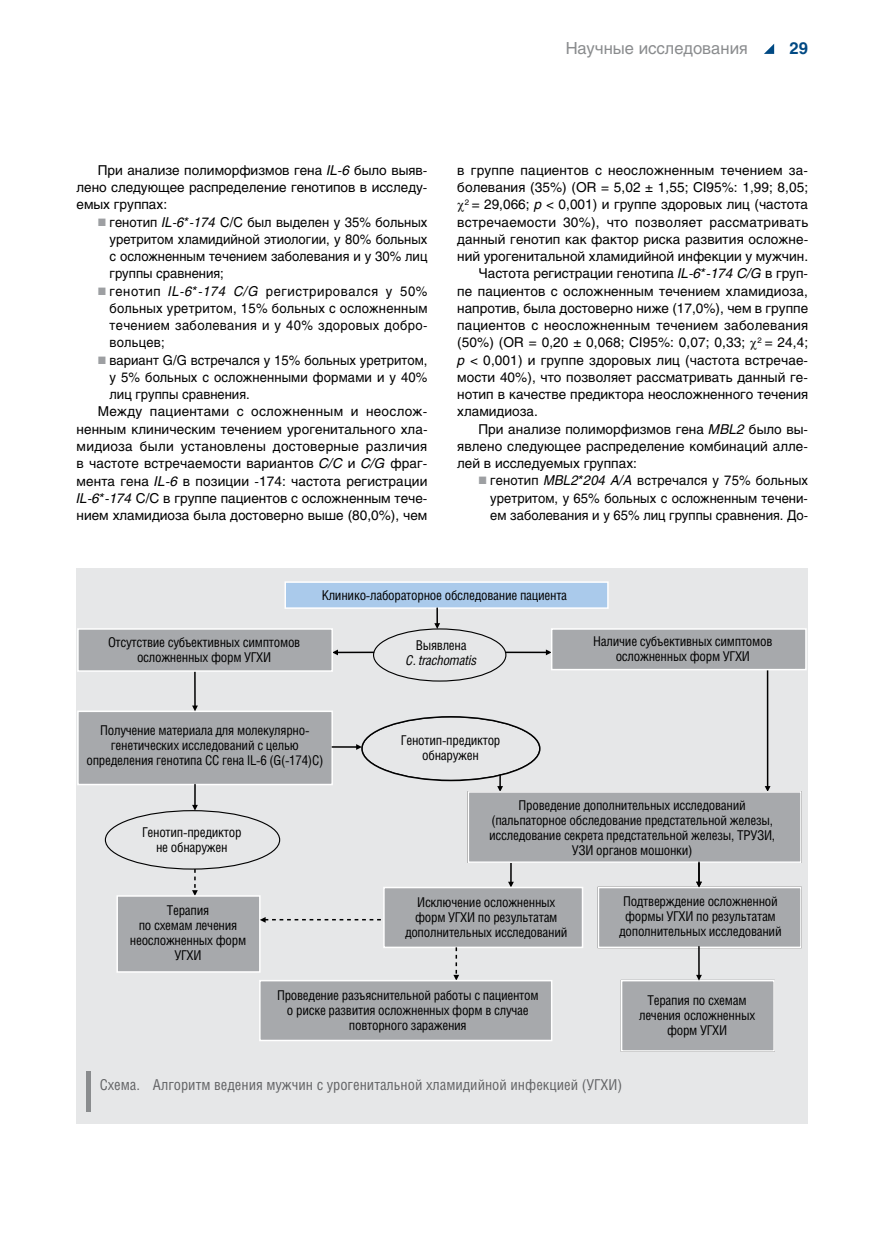
<style>
.page{position:relative;width:872px;height:1234px;background:#fff}
.page>*{position:absolute;margin:0;border:0;box-sizing:border-box;transform-origin:0 0}
.t1{font:16.5px "Helios C";color:#8a8c8e}
.t2{font:700 16.5px "Helios C";color:#004983}
.t3{font:15px "Helios Cond C";color:#636466}
.t4{font:13.5px/17.2px "Helios C";letter-spacing:.005em;color:#000;text-align:justify}
.t5{font:13.5px/15px "Helios Cond C";letter-spacing:-.02em;color:#000;text-align:center}
.t6{font:13.5px "Helios C";letter-spacing:.005em;color:#000;scale:.96 1}
.t7{font:13.5px "Helios C";letter-spacing:.045em;color:#000;scale:.96 1}
.t8{font:13.5px "Helios C";letter-spacing:.025em;color:#000;scale:.96 1}
.t9{font:13.5px "Helios C";letter-spacing:.025em;color:#000}
.t10{font:italic 13.5px "Helios Cond C";letter-spacing:-.02em;color:#000}
.s1{font-style:italic}
</style>
<div class="page">
<svg style="left:764px;top:44px;width:10px;height:10px"></svg>
<div style="left:77px;top:568px;width:731px;height:555px;background:#e6e7e8"></div>
<hr style="left:86px;top:1071px;width:4px;height:40px;background:#8a8c8e">
<div style="left:373px;top:628px;width:133px;height:53px;border:1px solid #000;border-radius:50%"></div>
<div style="left:77px;top:710px;width:256px;height:75px;background:#a7a9ac;border:2px solid #fff"></div>
<hr style="left:767px;top:669px;width:1px;height:117px;background:#000">
<svg style="left:764px;top:785px;width:6px;height:6px"></svg>
<hr style="left:506px;top:651px;width:41px;height:2px;background:#000">
<svg style="left:546px;top:649px;width:5px;height:6px"></svg>
<hr style="left:194px;top:671px;width:2px;height:35px;background:#000">
<svg style="left:192px;top:705px;width:6px;height:6px"></svg>
<hr style="left:510px;top:862px;width:2px;height:20px;background:#000">
<svg style="left:508px;top:881px;width:6px;height:5px"></svg>
<hr style="left:337px;top:651px;width:36px;height:2px;background:#000">
<svg style="left:333px;top:649px;width:5px;height:6px"></svg>
<div style="left:284px;top:581px;width:324px;height:27px;background:#aacaeb;border:2px solid #fff"></div>
<svg style="left:192px;top:868px;width:6px;height:27px"></svg>
<svg style="left:332px;top:716px;width:208px;height:75px"></svg>
<svg style="left:434px;top:608px;width:6px;height:20px"></svg>
<hr style="left:194px;top:784px;width:2px;height:21px;background:#000">
<svg style="left:192px;top:804px;width:6px;height:6px"></svg>
<div style="left:116px;top:895px;width:144px;height:77px;background:#a7a9ac;border:2px solid #fff"></div>
<div style="left:467px;top:791px;width:334px;height:71px;background:#a7a9ac;border:2px solid #fff"></div>
<div style="left:551px;top:628px;width:255px;height:42px;background:#a7a9ac;border:2px solid #fff"></div>
<div style="left:77px;top:628px;width:256px;height:43px;background:#a7a9ac;border:2px solid #fff"></div>
<div style="left:383px;top:886px;width:200px;height:61px;background:#a7a9ac;border:2px solid #fff"></div>
<svg style="left:260px;top:916px;width:124px;height:6px"></svg>
<div style="left:597px;top:886px;width:204px;height:61px;background:#a7a9ac;border:2px solid #fff"></div>
<div style="left:621px;top:979px;width:154px;height:72px;background:#a7a9ac;border:2px solid #fff"></div>
<svg style="left:696px;top:862px;width:6px;height:25px"></svg>
<svg style="left:696px;top:946px;width:6px;height:34px"></svg>
<svg style="left:453px;top:947px;width:6px;height:32px"></svg>
<div style="left:259px;top:979px;width:293px;height:61px;background:#a7a9ac;border:2px solid #fff"></div>
<p class="t1" style="left:565px;top:38px;width:184px">Научные исследования</p>
<p class="t2" style="left:789px;top:38px;width:20px">29</p>
<p class="t4" style="left:77px;top:161px;width:352px;text-indent:21px">При анализе полиморфизмов гена <span class="s1">IL-6</span> было выяв&shy;лено следующее распределение генотипов в исследу&shy;емых группах:</p>
<p class="t6" style="left:110px;top:214px;width:332px">генотип <span class="s1">IL-6*-174</span> С/С был выделен у 35% больных</p>
<p class="t6" style="left:110px;top:231px;width:332px">уретритом хламидийной этиологии, у 80% больных</p>
<p class="t6" style="left:110px;top:248px;width:333px">с осложненным течением заболевания и у 30% лиц</p>
<p class="t6" style="left:110px;top:265px;width:121px">группы сравнения;</p>
<p class="t7" style="left:110px;top:283px;width:333px">генотип <span class="s1">IL-6*-174 C/G</span> регистрировался у 50%</p>
<p class="t6" style="left:110px;top:300px;width:333px">больных уретритом, 15% больных с осложненным</p>
<p class="t8" style="left:110px;top:317px;width:332px">течением заболевания и у 40% здоровых добро-</p>
<p class="t6" style="left:110px;top:334px;width:59px">вольцев;</p>
<p class="t6" style="left:110px;top:352px;width:332px">вариант G/G встречался у 15% больных уретритом,</p>
<p class="t6" style="left:110px;top:369px;width:333px">у 5% больных с осложненными формами и у 40%</p>
<p class="t6" style="left:110px;top:386px;width:148px">лиц группы сравнения.</p>
<p class="t9" style="left:98px;top:403px;width:331px">Между пациентами с осложненным и неослож-</p>
<p class="t4" style="left:77px;top:420px;width:352px">ненным клиническим течением урогенитального хла-</p>
<p class="t4" style="left:77px;top:437px;width:352px">мидиоза были установлены достоверные различия</p>
<p class="t4" style="left:77px;top:454px;width:352px">в частоте встречаемости вариантов <span class="s1">С/С</span> и <span class="s1">C/G</span> фраг-</p>
<p class="t4" style="left:77px;top:472px;width:352px">мента гена <span class="s1">IL-6</span> в позиции -174: частота регистрации</p>
<p class="t4" style="left:77px;top:489px;width:352px"><span class="s1">IL-6*-174</span> С/С в группе пациентов с осложненным тече-</p>
<p class="t4" style="left:77px;top:506px;width:352px">нием хламидиоза была достоверно выше (80,0%), чем</p>
<p class="t4" style="left:457px;top:161px;width:352px">в группе пациентов с неосложненным течением за-</p>
<p class="t4" style="left:457px;top:178px;width:352px">болевания (35%) (OR = 5,02 ± 1,55; CI95%: 1,99; 8,05;</p>
<p class="t4" style="left:464px;top:196px;width:345px"><sup>2</sup> = 29,066; <span class="s1">p</span> &lt; 0,001) и группе здоровых лиц (частота</p>
<p class="t4" style="left:457px;top:213px;width:352px">встречаемости 30%), что позволяет рассматривать</p>
<p class="t4" style="left:457px;top:230px;width:352px">данный генотип как фактор риска развития осложне-</p>
<p class="t4" style="left:457px;top:247px;width:352px">ний урогенитальной хламидийной инфекции у мужчин.</p>
<p class="t4" style="left:478px;top:265px;width:331px">Частота регистрации генотипа <span class="s1">IL-6*-174 C/G</span> в груп-</p>
<p class="t4" style="left:457px;top:282px;width:352px">пе пациентов с осложненным течением хламидиоза,</p>
<p class="t4" style="left:457px;top:299px;width:352px">напротив, была достоверно ниже (17,0%), чем в группе</p>
<p class="t4" style="left:457px;top:316px;width:352px">пациентов с неосложненным течением заболевания</p>
<p class="t4" style="left:457px;top:334px;width:352px">(50%) (OR = 0,20 ± 0,068; CI95%: 0,07; 0,33; <sup>2</sup> = 24,4;</p>
<p class="t4" style="left:457px;top:351px;width:352px"><span class="s1">р</span> &lt; 0,001) и группе здоровых лиц (частота встречае-</p>
<p class="t4" style="left:457px;top:368px;width:352px">мости 40%), что позволяет рассматривать данный ге-</p>
<p class="t4" style="left:457px;top:385px;width:352px">нотип в качестве предиктора неосложненного течения</p>
<p class="t4" style="left:457px;top:403px;width:82px">хламидиоза.</p>
<p class="t4" style="left:478px;top:420px;width:331px">При анализе полиморфизмов гена <span class="s1">MBL2</span> было вы-</p>
<p class="t4" style="left:457px;top:437px;width:352px">явлено следующее распределение комбинаций алле-</p>
<p class="t4" style="left:457px;top:454px;width:181px">лей в исследуемых группах:</p>
<p class="t6" style="left:490px;top:472px;width:332px">генотип <span class="s1">MBL2*204 А/A</span> встречался у 75% больных</p>
<p class="t6" style="left:490px;top:490px;width:332px">уретритом, у 65% больных с осложненным течени-</p>
<p class="t6" style="left:490px;top:507px;width:333px">ем заболевания и у 65% лиц группы сравнения. До-</p>
<p class="t5" style="left:322px;top:587px;width:247px">Клинико-лабораторное обследование пациента</p>
<p class="t5" style="left:108px;top:634px;width:194px">Отсутствие субъективных симптомов осложненных форм УГХИ</p>
<p class="t5" style="left:416px;top:637px;width:52px">Выявлена</p>
<p class="t10" style="left:406px;top:652px;width:72px">C. trachomatis</p>
<p class="t5" style="left:86px;top:722px;width:238px">Получение материала для молекулярно&shy;генетических исследований с целью определения генотипа СС гена IL-6 (G(-174)C)</p>
<p class="t5" style="left:401px;top:732px;width:101px">Генотип-предиктор обнаружен</p>
<p class="t5" style="left:593px;top:633px;width:181px">Наличие субъективных симптомов осложненных форм УГХИ</p>
<p class="t5" style="left:142px;top:824px;width:101px">Генотип-предиктор не обнаружен</p>
<p class="t5" style="left:489px;top:796px;width:287px">Проведение дополнительных исследований (пальпаторное обследование предстательной железы, исследование секрета предстательной железы, ТРУЗИ, УЗИ органов мошонки)</p>
<p class="t5" style="left:130px;top:902px;width:118px">Терапия<br>по схемам лечения неосложненных форм<br>УГХИ</p>
<p class="t5" style="left:405px;top:894px;width:164px">Исключение осложненных форм УГХИ по результатам дополнительных исследований</p>
<p class="t5" style="left:619px;top:892px;width:164px">Подтверждение осложненной формы УГХИ по результатам дополнительных исследований</p>
<p class="t5" style="left:277px;top:987px;width:263px">Проведение разъяснительной работы с пациентом о риске развития осложненных форм в случае повторного заражения</p>
<p class="t5" style="left:639px;top:992px;width:118px">Терапия по схемам лечения осложненных форм УГХИ</p>
<p class="t3" style="left:100px;top:1075px;width:524px">Схема. Алгоритм ведения мужчин с урогенитальной хламидийной инфекцией (УГХИ)</p>
</div>
